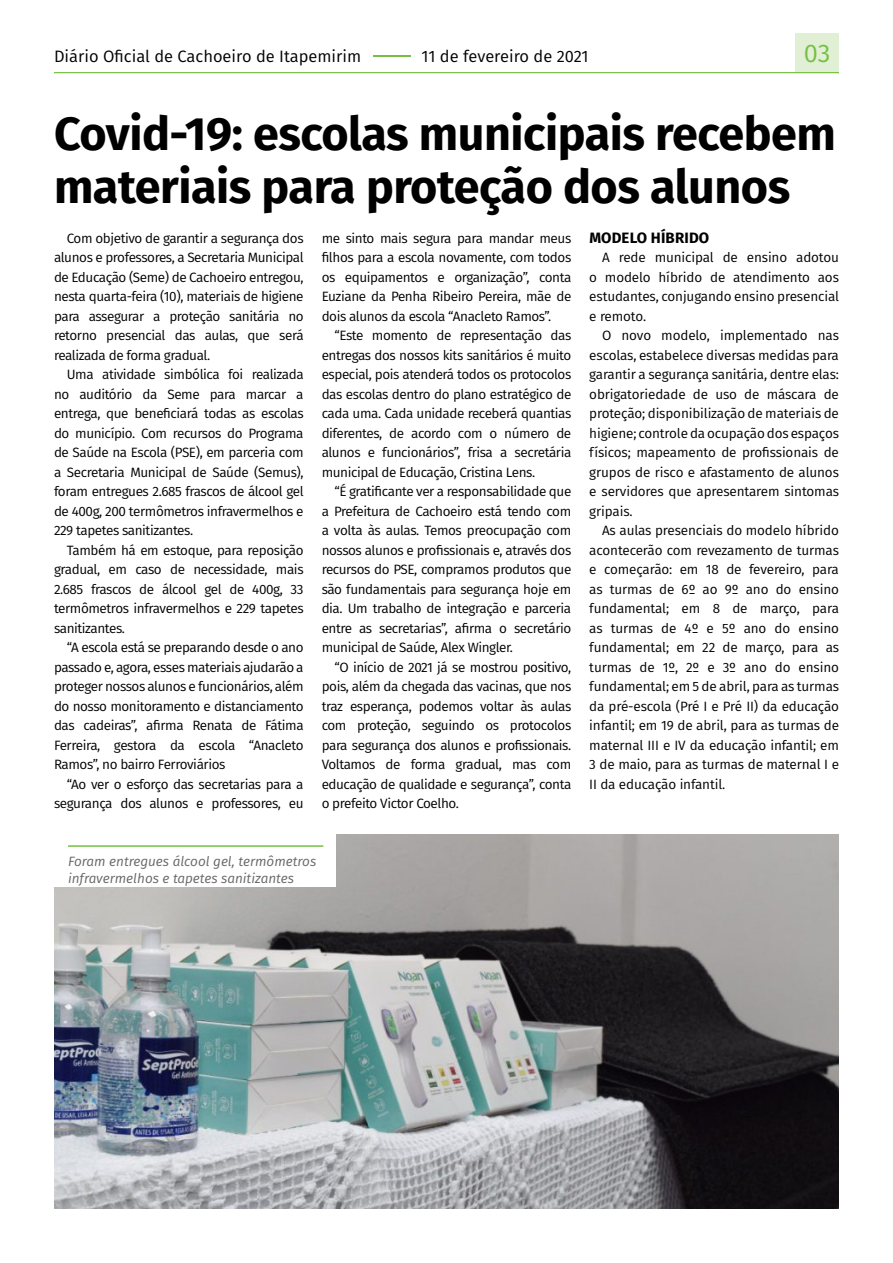
<style>
.page{position:relative;width:893px;height:1263px;background:#fff}
.page>*{position:absolute;margin:0;border:0;box-sizing:border-box;transform-origin:0 0}
.t1{font:700 46.65px/53.4px "Fira Sans";letter-spacing:-.01em;color:#000}
.t2{font:25.5px "Fira Sans";color:#75c044}
.t3{font:16.5px "Fira Sans";color:#000}
.t4{font:700 15px "Fira Sans";letter-spacing:.01em;color:#000}
.t5{font:13.5px/19.5px "Fira Sans";letter-spacing:-.03em;color:#000;text-align:justify}
.t6{font:italic 13.5px/16.6px "Fira Sans";color:#666668}
.s1{color:#75c044}
</style>
<div class="page">
<div style="left:795px;top:33px;width:44px;height:40px;background:#e1efd4"></div>
<hr style="left:54px;top:72px;width:785px;height:1px;background:#75c044">
<img style="left:54px;top:834px;width:785px;height:375px">
<div style="left:53px;top:832px;width:283px;height:54px;background:#fff"></div>
<hr style="left:68px;top:845px;width:255px;height:2px;background:#75c044">
<p class="t3" style="left:54px;top:43px;width:536px">Diário Oficial de Cachoeiro de Itapemirim <span class="s1">–</span>11 de fevereiro de 2021</p>
<h2 class="t2" style="left:804px;top:34px;width:28px">03</h2>
<h1 class="t1" style="left:54px;top:104px;width:783px">Covid-19: escolas municipais recebem materiais para proteção dos alunos</h1>
<p class="t5" style="left:54px;top:228px;width:251px;text-indent:13px">Com objetivo de garantir a segurança dos alunos e professores, a Secretaria Municipal de Educação (Seme) de Cachoeiro entregou, nesta quarta-feira (10), materiais de higiene para assegurar a proteção sanitária no retorno presencial das aulas, que será realizada de forma gradual.</p>
<p class="t5" style="left:54px;top:364px;width:251px;text-indent:13px">Uma atividade simbólica foi realizada no auditório da Seme para marcar a entrega, que beneficiará todas as escolas do município. Com recursos do Programa de Saúde na Escola (PSE), em parceria com a Secretaria Municipal de Saúde (Semus), foram entregues 2.685 frascos de álcool gel de 400g, 200 termômetros infravermelhos e 229 tapetes sanitizantes.</p>
<p class="t5" style="left:54px;top:540px;width:251px;text-indent:13px">Também há em estoque, para reposição gradual, em caso de necessidade, mais 2.685 frascos de álcool gel de 400g, 33 termômetros infravermelhos e 229 tapetes sanitizantes.</p>
<p class="t5" style="left:54px;top:637px;width:251px;text-indent:13px">“A escola está se preparando desde o ano passado e, agora, esses materiais ajudarão a proteger nossos alunos e funcionários, além do nosso monitoramento e distanciamento das cadeiras”, afirma Renata de Fátima Ferreira, gestora da escola “Anacleto Ramos”, no bairro Ferroviários</p>
<p class="t5" style="left:54px;top:774px;width:251px;text-align:right">“Ao ver o esforço das secretarias para a segurança dos alunos e professores, eu</p>
<p class="t4" style="left:589px;top:225px;width:121px">MODELO HÍBRIDO</p>
<p class="t5" style="left:589px;top:248px;width:251px;text-indent:13px">A rede municipal de ensino adotou o modelo híbrido de atendimento aos estudantes, conjugando ensino presencial e remoto.</p>
<p class="t5" style="left:589px;top:326px;width:251px;text-indent:13px">O novo modelo, implementado nas escolas, estabelece diversas medidas para garantir a segurança sanitária, dentre elas: obrigatoriedade de uso de máscara de proteção; disponibilização de materiais de higiene; controle da ocupação dos espaços físicos; mapeamento de profissionais de grupos de risco e afastamento de alunos e servidores que apresentarem sintomas gripais.</p>
<p class="t5" style="left:589px;top:520px;width:251px;text-indent:13px">As aulas presenciais do modelo híbrido acontecerão com revezamento de turmas e começarão: em 18 de fevereiro, para as turmas de 6º ao 9º ano do ensino fundamental; em 8 de março, para as turmas de 4º e 5º ano do ensino fundamental; em 22 de março, para as turmas de 1º, 2º e 3º ano do ensino fundamental; em 5 de abril, para as turmas da pré-escola (Pré I e Pré II) da educação infantil; em 19 de abril, para as turmas de maternal III e IV da educação infantil; em 3 de maio, para as turmas de maternal I e II da educação infantil.</p>
<p class="t5" style="left:322px;top:228px;width:251px">me sinto mais segura para mandar meus filhos para a escola novamente, com todos os equipamentos e organização”, conta Euziane da Penha Ribeiro Pereira, mãe de dois alunos da escola “Anacleto Ramos”.</p>
<p class="t5" style="left:322px;top:325px;width:251px;text-indent:13px">“Este momento de representação das entregas dos nossos kits sanitários é muito especial, pois atenderá todos os protocolos das escolas dentro do plano estratégico de cada uma. Cada unidade receberá quantias diferentes, de acordo com o número de alunos e funcionários”, frisa a secretária municipal de Educação, Cristina Lens.</p>
<p class="t5" style="left:322px;top:481px;width:251px;text-indent:13px">“É gratificante ver a responsabilidade que a Prefeitura de Cachoeiro está tendo com a volta às aulas. Temos preocupação com nossos alunos e profissionais e, através dos recursos do PSE, compramos produtos que são fundamentais para segurança hoje em dia. Um trabalho de integração e parceria entre as secretarias”, afirma o secretário municipal de Saúde, Alex Wingler.</p>
<p class="t5" style="left:322px;top:657px;width:251px;text-indent:13px">“O início de 2021 já se mostrou positivo, pois, além da chegada das vacinas, que nos traz esperança, podemos voltar às aulas com proteção, seguindo os protocolos para segurança dos alunos e profissionais.<br>Voltamos de forma gradual, mas com educação de qualidade e segurança”, conta o prefeito Victor Coelho.</p>
<p class="t6" style="left:68px;top:853px;width:250px">Foram entregues álcool gel, termômetros infravermelhos e tapetes sanitizantes</p>
</div>
